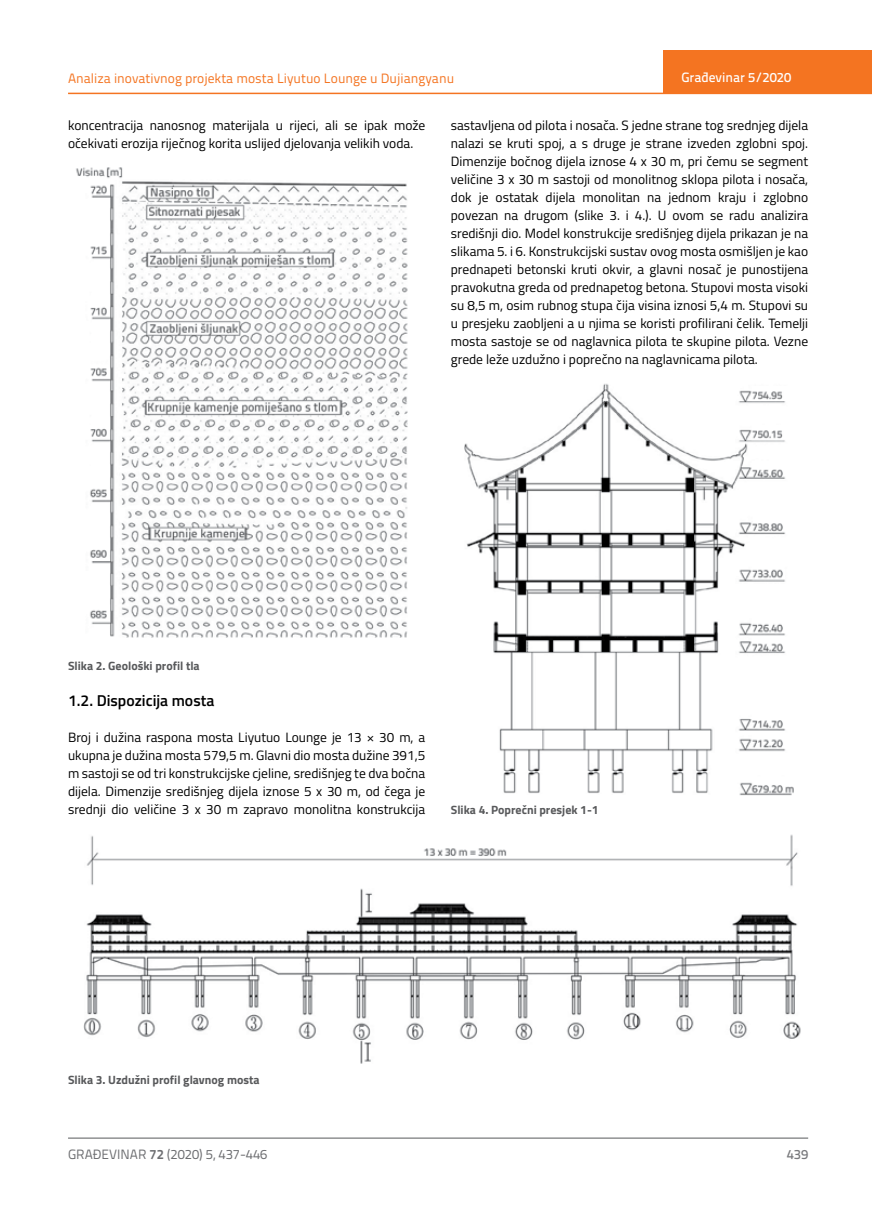
<style>
.page{position:relative;width:872px;height:1212px;background:#fff}
.page>*{position:absolute;margin:0;border:0;box-sizing:border-box;transform-origin:0 0}
.t1{font:600 15.75px "Titillium";color:#000}
.t2{font:13.5px/18px "Titillium";color:#000;text-align:justify}
.t3{font:13.5px "Titillium Text 22 L";color:#f47421}
.t4{font:13.5px "Titillium Text 22 L";color:#6d6e71}
.t5{font:500 13.5px "Titillium Text 22 L";color:#fff}
.t6{font:500 13.5px "Titillium Text 22 L";color:#797a7d}
.t7{font:700 12px "Titillium";color:#58595b}
.s1{font-weight:700}
</style>
<div class="page">
<hr style="left:68px;top:93px;width:804px;height:1px;background:#f47421">
<div style="left:663px;top:50px;width:209px;height:44px;background:#f47421"></div>
<hr style="left:68px;top:1138px;width:740px;height:1px;background:#58595b">
<img style="left:76px;top:167px;width:332px;height:471px">
<img style="left:83px;top:834px;width:718px;height:230px">
<img style="left:464px;top:383px;width:330px;height:413px">
<p class="t5" style="left:681px;top:67px;width:111px">Građevinar 5/2020</p>
<p class="t3" style="left:68px;top:68px;width:388px">Analiza inovativnog projekta mosta Liyutuo Lounge u Dujiangyanu</p>
<p class="t2" style="left:68px;top:115px;width:359px">koncentracija nanosnog materijala u rijeci, ali se ipak može očekivati erozija riječnog korita uslijed djelovanja velikih voda.</p>
<p class="t2" style="left:451px;top:115px;width:359px">sastavljena od pilota i nosača. S jedne strane tog srednjeg dijela nalazi se kruti spoj, a s druge je strane izveden zglobni spoj.<br>Dimenzije bočnog dijela iznose 4 x 30 m, pri čemu se segment veličine 3 x 30 m sastoji od monolitnog sklopa pilota i nosača, dok je ostatak dijela monolitan na jednom kraju i zglobno povezan na drugom (slike 3. i 4.). U ovom se radu analizira središnji dio. Model konstrukcije središnjeg dijela prikazan je na slikama 5. i 6. Konstrukcijski sustav ovog mosta osmišljen je kao prednapeti betonski kruti okvir, a glavni nosač je punostijena pravokutna greda od prednapetog betona. Stupovi mosta visoki su 8,5 m, osim rubnog stupa čija visina iznosi 5,4 m. Stupovi su u presjeku zaobljeni a u njima se koristi profilirani čelik. Temelji mosta sastoje se od naglavnica pilota te skupine pilota. Vezne grede leže uzdužno i poprečno na naglavnicama pilota.</p>
<p class="t7" style="left:68px;top:657px;width:133px">Slika 2. Geološki profil tla</p>
<p class="t1" style="left:68px;top:689px;width:148px">1.2. Dispozicija mosta</p>
<p class="t2" style="left:68px;top:728px;width:359px">Broj i dužina raspona mosta Liyutuo Lounge je 13 × 30 m, a ukupna je dužina mosta 579,5 m. Glavni dio mosta dužine 391,5 m sastoji se od tri konstrukcijske cjeline, središnjeg te dva bočna dijela. Dimenzije središnjeg dijela iznose 5 x 30 m, od čega je srednji dio veličine 3 x 30 m zapravo monolitna konstrukcija</p>
<p class="t7" style="left:451px;top:801px;width:149px">Slika 4. Poprečni presjek 1-1</p>
<p class="t7" style="left:68px;top:1071px;width:193px">Slika 3. Uzdužni profil glavnog mosta</p>
<p class="t4" style="left:68px;top:1144px;width:201px">GRAĐEVINAR <span class="s1">72</span> (2020) 5, 437-446</p>
<p class="t6" style="left:786px;top:1144px;width:23px">439</p>
</div>
